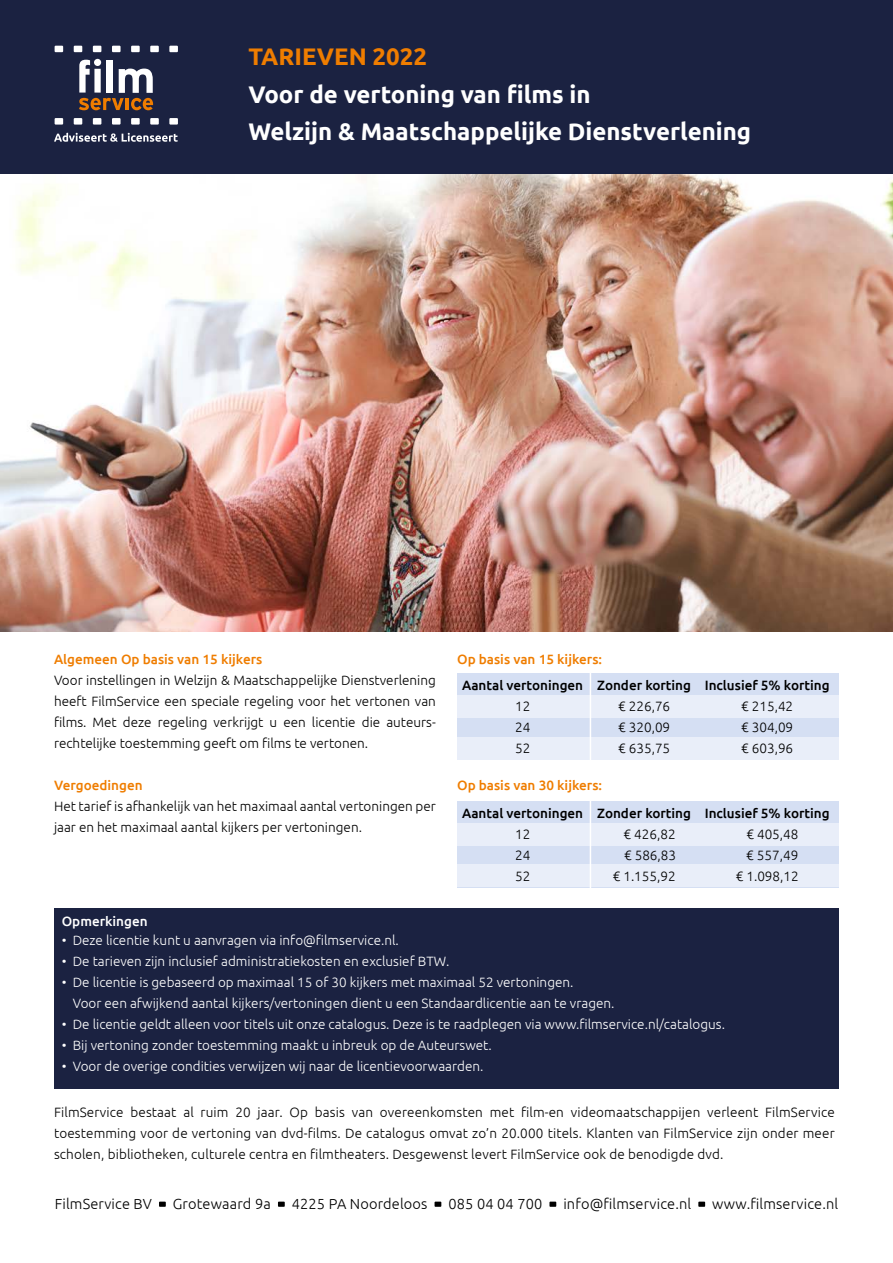
<style>
.page{position:relative;width:893px;height:1263px;background:#fff}
.page>*{position:absolute;margin:0;border:0;box-sizing:border-box;transform-origin:0 0}
.t1{font:700 24px/37.5px "Ubuntu";color:#fff}
.t2{font:700 24px "Ubuntu";color:#ef7d00}
.t3{font:300 14.55px "Ubuntu";letter-spacing:.01em;color:#000}
.t4{font:300 13.5px/21px "Ubuntu";color:#000;text-align:justify}
.t5{font:300 13.5px/21px "Ubuntu";color:#fff}
.t6{font:500 13.5px "Ubuntu";color:#000}
.t7{font:500 13.5px "Ubuntu";color:#ef7d00}
.t8{font:500 13.5px "Ubuntu";color:#fff}
</style>
<div class="page">
<div style="left:0;top:0;width:893px;height:174px;background:#1b2241"></div>
<img style="left:0;top:174px;width:893px;height:457px">
<div style="left:54px;top:908px;width:785px;height:181px;background:#1b2241"></div>
<svg style="left:79px;top:59px;width:74px;height:51px"></svg>
<svg style="left:54px;top:133px;width:124px;height:9px"></svg>
<div style="left:74px;top:46px;width:8px;height:6px;background:#fff"></div>
<div style="left:93px;top:46px;width:8px;height:6px;background:#fff"></div>
<div style="left:112px;top:46px;width:9px;height:6px;background:#fff"></div>
<div style="left:131px;top:46px;width:9px;height:6px;background:#fff"></div>
<div style="left:150px;top:46px;width:9px;height:6px;background:#fff"></div>
<div style="left:169px;top:46px;width:9px;height:6px;background:#fff"></div>
<div style="left:55px;top:46px;width:8px;height:6px;background:#fff"></div>
<div style="left:74px;top:118px;width:8px;height:7px;background:#fff"></div>
<div style="left:93px;top:118px;width:8px;height:7px;background:#fff"></div>
<div style="left:112px;top:118px;width:9px;height:7px;background:#fff"></div>
<div style="left:131px;top:118px;width:9px;height:7px;background:#fff"></div>
<div style="left:150px;top:118px;width:9px;height:7px;background:#fff"></div>
<div style="left:169px;top:118px;width:9px;height:7px;background:#fff"></div>
<div style="left:55px;top:118px;width:8px;height:7px;background:#fff"></div>
<div style="left:159px;top:1201px;width:7px;height:6px;background:#000"></div>
<div style="left:278px;top:1201px;width:7px;height:6px;background:#000"></div>
<svg style="left:435px;top:1201px;width:6px;height:6px"></svg>
<div style="left:549px;top:1201px;width:7px;height:6px;background:#000"></div>
<div style="left:698px;top:1201px;width:7px;height:6px;background:#000"></div>
<div style="left:457px;top:673px;width:381px;height:86px;background:#d5dff3"></div>
<div style="left:457px;top:695px;width:381px;height:23px;background:#e9eef9"></div>
<div style="left:457px;top:737px;width:381px;height:22px;background:#e9eef9"></div>
<div style="left:457px;top:801px;width:381px;height:86px;background:#d5dff3"></div>
<div style="left:457px;top:823px;width:381px;height:22px;background:#e9eef9"></div>
<div style="left:457px;top:865px;width:381px;height:22px;background:#e9eef9"></div>
<hr style="left:590px;top:669px;width:1px;height:96px;background:#fff">
<hr style="left:590px;top:797px;width:1px;height:96px;background:#fff">
<h1 class="t2" style="left:248px;top:42px;width:180px">TARIEVEN 2022</h1>
<h1 class="t1" style="left:248px;top:75px;width:504px">Voor de vertoning van films in<br>Welzijn &amp; Maatschappelijke Dienstverlening</h1>
<p class="t7" style="left:54px;top:651px;width:210px">Algemeen Op basis van 15 kijkers</p>
<p class="t4" style="left:54px;top:670px;width:383px">Voor instellingen in Welzijn &amp; Maatschappelijke Dienstverlening heeft FilmService een speciale regeling voor het vertonen van films. Met deze regeling verkrijgt u een licentie die auteurs&shy;rechtelijke toestemming geeft om films te vertonen.</p>
<p class="t7" style="left:54px;top:777px;width:90px">Vergoedingen</p>
<p class="t4" style="left:54px;top:796px;width:383px">Het tarief is afhankelijk van het maximaal aantal vertoningen per jaar en het maximaal aantal kijkers per vertoningen.</p>
<p class="t7" style="left:457px;top:651px;width:146px">Op basis van 15 kijkers:</p>
<p class="t6" style="left:462px;top:676px;width:369px">Aantal vertoningen Zonder korting Inclusief 5% korting</p>
<p class="t4" style="left:515px;top:695px;width:17px">12</p>
<p class="t4" style="left:618px;top:695px;width:54px">€ 226,76</p>
<p class="t4" style="left:741px;top:695px;width:54px">€ 215,42</p>
<p class="t4" style="left:515px;top:716px;width:17px">24</p>
<p class="t4" style="left:618px;top:716px;width:54px">€ 320,09</p>
<p class="t4" style="left:741px;top:716px;width:54px">€ 304,09</p>
<p class="t4" style="left:515px;top:737px;width:17px">52</p>
<p class="t4" style="left:618px;top:737px;width:54px">€ 635,75</p>
<p class="t4" style="left:741px;top:737px;width:54px">€ 603,96</p>
<p class="t7" style="left:457px;top:777px;width:146px">Op basis van 30 kijkers:</p>
<p class="t6" style="left:462px;top:804px;width:369px">Aantal vertoningen Zonder korting Inclusief 5% korting</p>
<p class="t4" style="left:515px;top:823px;width:17px">12</p>
<p class="t4" style="left:623px;top:823px;width:54px">€ 426,82</p>
<p class="t4" style="left:746px;top:823px;width:54px">€ 405,48</p>
<p class="t4" style="left:515px;top:844px;width:17px">24</p>
<p class="t4" style="left:624px;top:844px;width:54px">€ 586,83</p>
<p class="t4" style="left:746px;top:844px;width:54px">€ 557,49</p>
<p class="t4" style="left:515px;top:865px;width:17px">52</p>
<p class="t4" style="left:613px;top:865px;width:65px">€ 1.155,92</p>
<p class="t4" style="left:736px;top:865px;width:65px">€ 1.098,12</p>
<p class="t8" style="left:62px;top:912px;width:88px">Opmerkingen</p>
<p class="t5" style="left:62px;top:930px;width:339px">• Deze licentie kunt u aanvragen via info@filmservice.nl.</p>
<p class="t5" style="left:62px;top:951px;width:389px">• De tarieven zijn inclusief administratiekosten en exclusief BTW.</p>
<p class="t5" style="left:73px;top:972px;width:543px;text-indent:-11px">• De licentie is gebaseerd op maximaal 15 of 30 kijkers met maximaal 52 vertoningen.<br>Voor een afwijkend aantal kijkers/vertoningen dient u een Standaardlicentie aan te vragen.</p>
<p class="t5" style="left:62px;top:1014px;width:665px">• De licentie geldt alleen voor titels uit onze catalogus. Deze is te raadplegen via www.filmservice.nl/catalogus.</p>
<p class="t5" style="left:62px;top:1035px;width:432px">• Bij vertoning zonder toestemming maakt u inbreuk op de Auteurswet.</p>
<p class="t5" style="left:62px;top:1056px;width:423px">• Voor de overige condities verwijzen wij naar de licentievoorwaarden.</p>
<p class="t4" style="left:54px;top:1101px;width:782px">FilmService bestaat al ruim 20 jaar. Op basis van overeenkomsten met film-en videomaatschappijen verleent FilmService toestemming voor de vertoning van dvd-films. De catalogus omvat zo’n 20.000 titels. Klanten van FilmService zijn onder meer scholen, bibliotheken, culturele centra en filmtheaters. Desgewenst levert FilmService ook de benodigde dvd.</p>
<p class="t3" style="left:55px;top:1195px;width:99px">FilmService BV</p>
<p class="t3" style="left:173px;top:1195px;width:99px">Grotewaard 9a</p>
<p class="t3" style="left:292px;top:1195px;width:137px">4225 PA Noordeloos</p>
<p class="t3" style="left:448px;top:1195px;width:95px">085 04 04 700</p>
<p class="t3" style="left:563px;top:1195px;width:129px">info@filmservice.nl</p>
<p class="t3" style="left:712px;top:1195px;width:127px">www.filmservice.nl</p>
</div>
